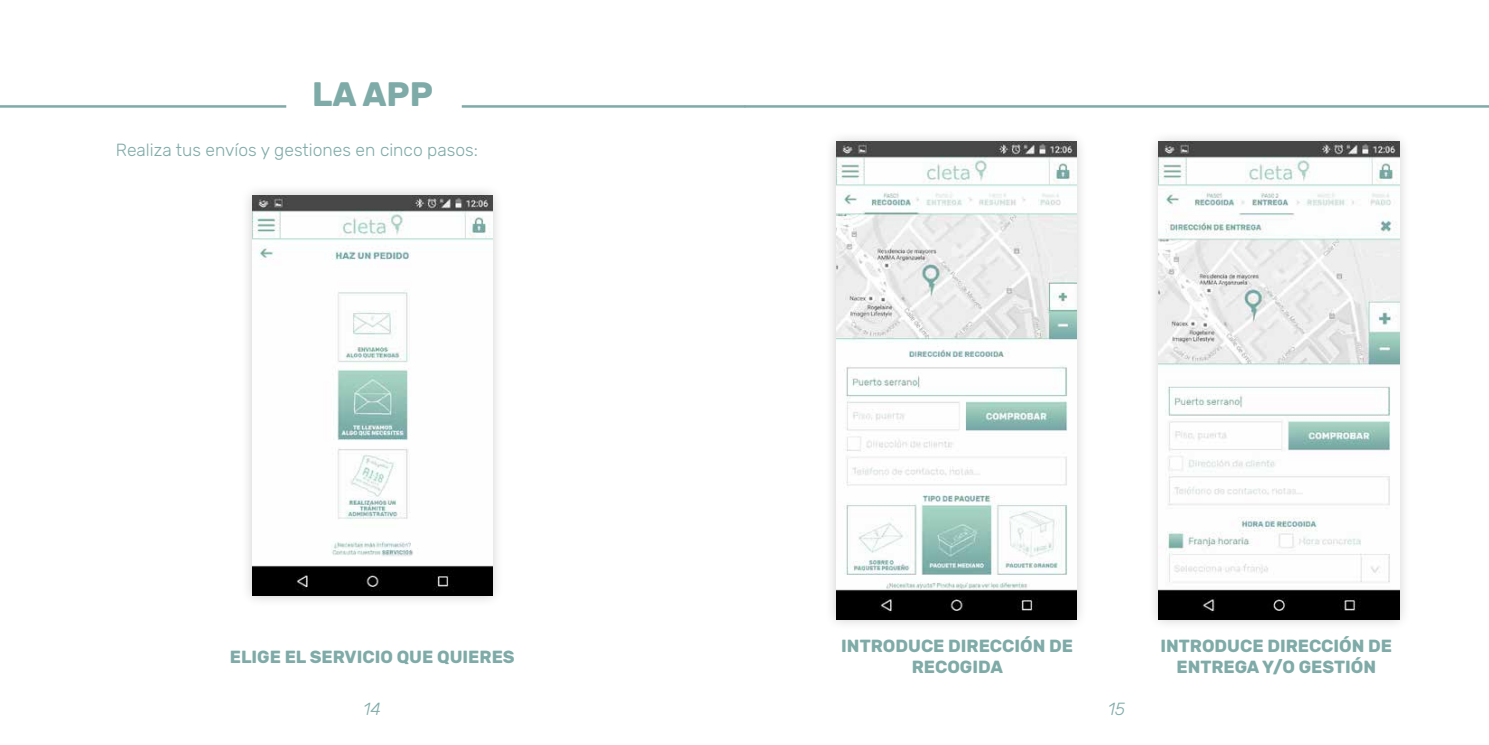
<style>
.page{position:relative;width:1489px;height:745px;background:#fff}
.page>*{position:absolute;margin:0;border:0;box-sizing:border-box;transform-origin:0 0}
.t1{font:700 33.75px "Rubik";color:#7eaba7}
.t2{font:700 17.5px/21px "Rubik";color:#7eaba7;text-align:center}
.t3{font:300 17.5px "Rubik";color:#7eaba7}
.t4{font:italic 300 17.5px "Rubik";color:#7eaba7}
</style>
<div class="page">
<hr style="left:0;top:105px;width:286px;height:3px;background:#7eaba7">
<hr style="left:462px;top:105px;width:283px;height:3px;background:#7eaba7">
<hr style="left:744px;top:105px;width:744px;height:3px;background:#7eaba7">
<div style="left:240px;top:183px;width:264px;height:424px;background:#000;opacity:.2"></div>
<img style="left:252px;top:195px;width:240px;height:400px">
<div style="left:824px;top:130px;width:264px;height:500px;background:#000;opacity:.2"></div>
<img style="left:836px;top:142px;width:240px;height:476px">
<div style="left:1146px;top:130px;width:264px;height:500px;background:#000;opacity:.2"></div>
<img style="left:1158px;top:142px;width:240px;height:476px">
<h1 class="t1" style="left:312px;top:75px;width:122px">LA APP</h1>
<p class="t3" style="left:116px;top:140px;width:363px">Realiza tus envíos y gestiones en cinco pasos:</p>
<p class="t2" style="left:230px;top:646px;width:286px">ELIGE EL SERVICIO QUE QUIERES</p>
<p class="t2" style="left:841px;top:635px;width:233px">INTRODUCE DIRECCIÓN DE<br>RECOGIDA</p>
<p class="t2" style="left:1160px;top:635px;width:233px">INTRODUCE DIRECCIÓN DE<br>ENTREGA Y/O GESTIÓN</p>
<p class="t4" style="left:363px;top:698px;width:19px">14</p>
<p class="t4" style="left:1108px;top:698px;width:18px">15</p>
</div>
